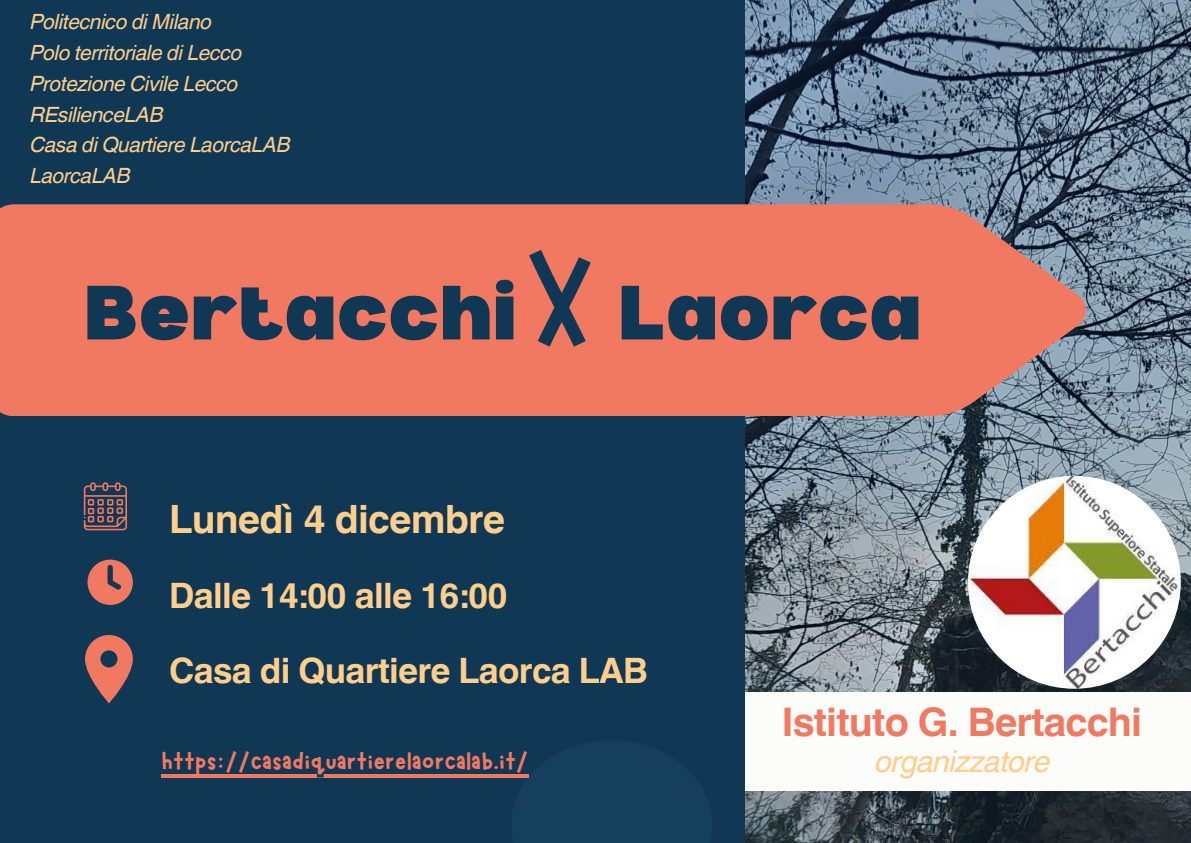
<style>
.page{position:relative;width:1191px;height:843px;background:#fff}
.page>*{position:absolute;margin:0;border:0;box-sizing:border-box;transform-origin:0 0}
.t1{font:136px "Marykate";color:#103754}
.t2{font:900 75px "Bernoru";color:#103754}
.t3{font:700 39.4px "Helvetica World";letter-spacing:-.02em;color:#f17961}
.t4{font:700 39px "Helvetica World";letter-spacing:-.02em;color:#fece8c}
.t5{font:700 35px "Helvetica World";letter-spacing:-.02em;color:#fece8c}
.t6{font:italic 30.4px "Helvetica World";letter-spacing:-.02em;color:#fece8c}
.t7{font:30px "Marykate";color:#f17961}
.t8{font:italic 21px "Helvetica World";letter-spacing:-.02em;color:#fece8c}
</style>
<div class="page">
<div style="left:0;top:0;width:1190px;height:842px;background:#103754"></div>
<img style="left:745px;top:0;width:445px;height:842px">
<div style="left:0;top:204px;width:1085px;height:212px;background:#f17961"></div>
<img style="left:967px;top:475px;width:213px;height:213px;border-radius:50%">
<svg style="left:87px;top:559px;width:45px;height:45px"></svg>
<div style="left:511px;top:740px;width:201px;height:102px;background:#1a4362"></div>
<svg style="left:85px;top:635px;width:48px;height:68px"></svg>
<div style="left:745px;top:691px;width:445px;height:99px;background:#fcfcfb"></div>
<svg style="left:84px;top:482px;width:43px;height:48px"></svg>
<hr style="left:161px;top:773px;width:367px;height:3px;background:#f17961">
<p class="t8" style="left:30px;top:5px;width:183px">Politecnico di Milano</p>
<p class="t8" style="left:30px;top:35px;width:214px">Polo territoriale di Lecco</p>
<p class="t8" style="left:30px;top:66px;width:210px">Protezione Civile Lecco</p>
<p class="t8" style="left:30px;top:97px;width:135px">REsilienceLAB</p>
<p class="t8" style="left:30px;top:128px;width:262px">Casa di Quartiere LaorcaLAB</p>
<p class="t8" style="left:30px;top:158px;width:102px">LaorcaLAB</p>
<p class="t2" style="left:84px;top:270px;width:434px">Bertacchi</p>
<p class="t1" style="left:527px;top:210px;width:71px">X</p>
<p class="t2" style="left:618px;top:270px;width:305px">Laorca</p>
<p class="t4" style="left:169px;top:486px;width:337px">Lunedì 4 dicembre</p>
<p class="t5" style="left:169px;top:567px;width:340px">Dalle 14:00 alle 16:00</p>
<p class="t5" style="left:169px;top:641px;width:480px">Casa di Quartiere Laorca LAB</p>
<p class="t7" style="left:161px;top:741px;width:368px">https://casadiquartierelaorcalab.it/</p>
<p class="t3" style="left:781px;top:689px;width:362px">Istituto G. Bertacchi</p>
<p class="t6" style="left:875px;top:736px;width:177px">organizzatore</p>
</div>
